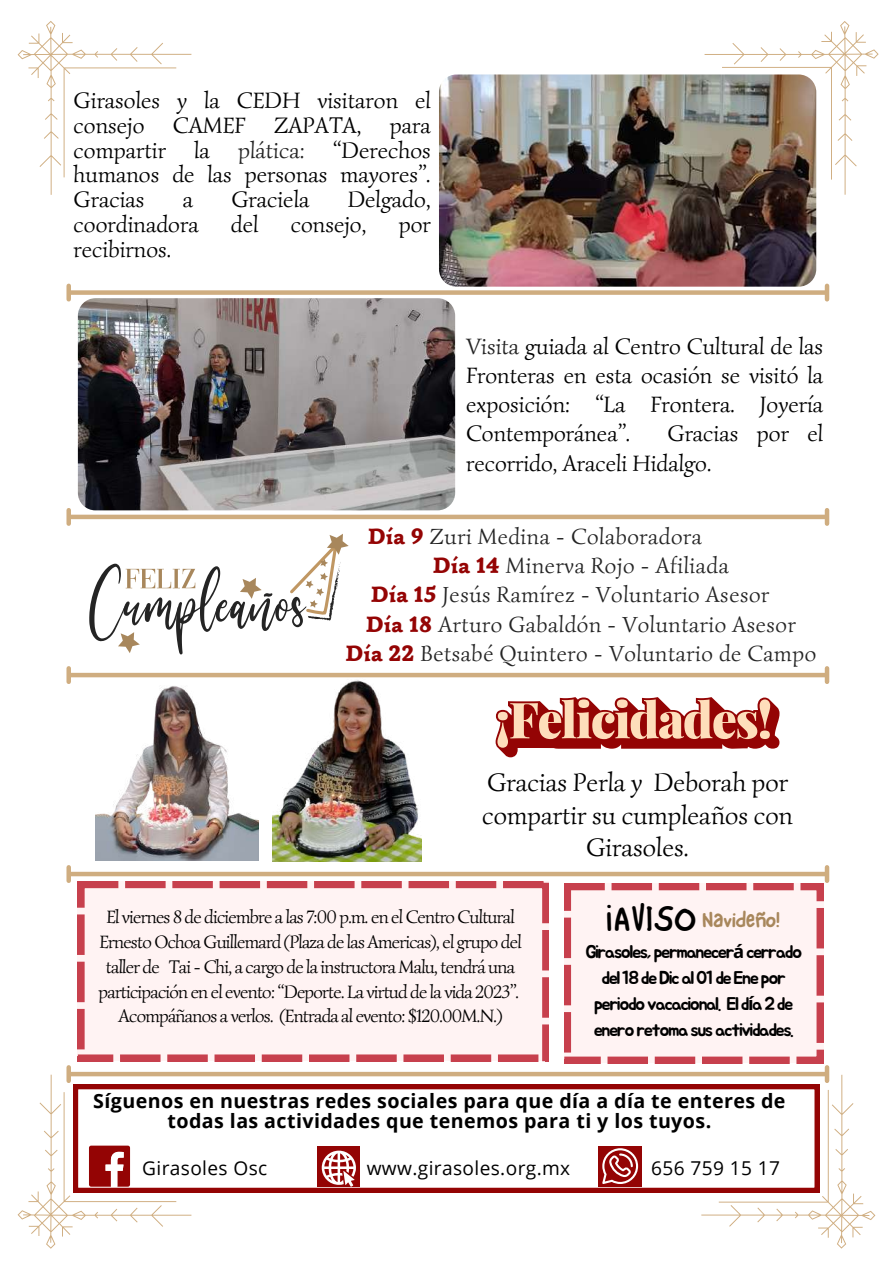
<style>
.page{position:relative;width:893px;height:1264px;background:#fff}
.page>*{position:absolute;margin:0;border:0;box-sizing:border-box;transform-origin:0 0}
.t1{font:25.95px/32.5px "Simonetta";color:#000;text-align:center}
.t2{font:22.95px/24.8px "Simonetta";color:#000;text-align:justify}
.t3{font:22.5px "Simonetta";letter-spacing:.025em;color:#242424}
.t4{font:20.7px "NF One Little Font Bold";color:#a8875c}
.t5{font:700 19.65px/20.1px "Open Sans";letter-spacing:.02em;color:#000;text-align:center}
.t6{font:19.05px "Open Sans";letter-spacing:.02em;color:#000}
.t7{font:18.45px/24.8px "Simonetta";letter-spacing:-.04em;color:#000;text-align:center}
.t8{font:18.3px/25.8px "Jua";letter-spacing:-.08em;color:#000;text-align:center}
.s1{color:#242424}
.s2{font-weight:900;color:#940404}
.s3{font-family:"NF One Little Font Regular";font-size:36.75px;color:#000}
.s4{font-family:"Noto Sans";font-weight:700}
</style>
<div class="page">
<svg style="left:18px;top:21px;width:173px;height:174px"></svg>
<svg style="left:704px;top:21px;width:174px;height:174px"></svg>
<svg style="left:701px;top:1074px;width:174px;height:174px"></svg>
<svg style="left:191px;top:1084px;width:628px;height:108px"></svg>
<div style="left:318px;top:1146px;width:42px;height:40px;background:#940404"></div>
<svg style="left:18px;top:1074px;width:173px;height:174px"></svg>
<svg style="left:322px;top:1150px;width:34px;height:36px"></svg>
<div style="left:598px;top:1146px;width:44px;height:40px;background:#940404"></div>
<svg style="left:602px;top:1148px;width:36px;height:36px"></svg>
<svg style="left:89px;top:533px;width:259px;height:121px"></svg>
<img style="left:272px;top:677px;width:150px;height:184px">
<img style="left:95px;top:677px;width:163px;height:183px">
<svg style="left:495px;top:697px;width:284px;height:60px"></svg>
<hr style="left:70px;top:673px;width:755px;height:4px;background:#cfad80">
<div style="left:66px;top:668px;width:5px;height:13px;background:#cfad80"></div>
<div style="left:824px;top:668px;width:5px;height:13px;background:#cfad80"></div>
<svg style="left:78px;top:881px;width:471px;height:180px;fill:#fff3f3"></svg>
<svg style="left:564px;top:883px;width:258px;height:180px;fill:#fff3f3"></svg>
<div style="left:70px;top:871px;width:755px;height:5px;background:#cfad80"></div>
<div style="left:66px;top:867px;width:5px;height:13px;background:#cfad80"></div>
<div style="left:824px;top:867px;width:5px;height:13px;background:#cfad80"></div>
<div style="left:70px;top:290px;width:755px;height:5px;background:#cfad80"></div>
<div style="left:66px;top:286px;width:5px;height:13px;background:#cfad80"></div>
<div style="left:824px;top:286px;width:5px;height:13px;background:#cfad80"></div>
<img style="left:439px;top:74px;width:377px;height:213px;border-radius:18px">
<div style="left:70px;top:1071px;width:755px;height:5px;background:#cfad80"></div>
<div style="left:66px;top:1067px;width:5px;height:13px;background:#cfad80"></div>
<div style="left:824px;top:1067px;width:5px;height:13px;background:#cfad80"></div>
<div style="left:70px;top:514px;width:755px;height:5px;background:#cfad80"></div>
<div style="left:66px;top:510px;width:5px;height:13px;background:#cfad80"></div>
<div style="left:824px;top:510px;width:5px;height:13px;background:#cfad80"></div>
<img style="left:78px;top:298px;width:377px;height:212px;border-radius:18px">
<p class="t2" style="left:74px;top:88px;width:359px">Girasoles y la CEDH visitaron el consejo CAMEF ZAPATA, para compartir la <span class="s1">plática:</span> “Derechos humanos de las personas mayores”.<br>Gracias</p>
<p class="t2" style="left:183px;top:187px;width:12px">a</p>
<p class="t2" style="left:231px;top:187px;width:80px">Graciela</p>
<p class="t2" style="left:347px;top:187px;width:85px">Delgado,</p>
<p class="t2" style="left:74px;top:212px;width:127px">coordinadora</p>
<p class="t2" style="left:231px;top:212px;width:29px">del</p>
<p class="t2" style="left:291px;top:212px;width:77px">consejo,</p>
<p class="t2" style="left:399px;top:212px;width:34px">por</p>
<p class="t2" style="left:74px;top:236px;width:99px">recibirnos.</p>
<p class="t2" style="left:466px;top:331px;width:359px;line-height:29.2px"><span class="s1">Visita</span> guiada al Centro Cultural de las Fronteras en esta ocasión se visitó la exposición: “La Frontera. Joyería Contemporánea”.</p>
<p class="t2" style="left:466px;top:419px;width:359px;line-height:29.2px;text-indent:201px">Gracias por el recorrido, Araceli Hidalgo.</p>
<p class="t3" style="left:368px;top:522px;width:336px"><span class="s2">Día 9</span> Zuri Medina - Colaboradora</p>
<p class="t3" style="left:433px;top:551px;width:297px"><span class="s2">Día 14</span> Minerva Rojo - Afiliada</p>
<p class="t3" style="left:371px;top:580px;width:400px"><span class="s2">Día 15</span> Jesús Ramírez - Voluntario Asesor</p>
<p class="t3" style="left:366px;top:610px;width:431px"><span class="s2">Día 18</span> Arturo Gabaldón - Voluntario Asesor</p>
<p class="t3" style="left:345px;top:639px;width:472px"><span class="s2">Día 22</span> Betsabé Quintero - Voluntario de Campo</p>
<p class="t1" style="left:482px;top:766px;width:312px">Gracias Perla y Deborah por compartir su cumpleaños con<br>Girasoles.</p>
<p class="t7" style="left:99px;top:904px;width:424px">El viernes 8 de diciembre a las 7:00 p.m. en el Centro Cultural Ernesto Ochoa Guillemard (Plaza de las Americas), el grupo del taller de Tai - Chi, a cargo de la instructora Malu, tendrá una participación en el evento: “Deporte. La virtud de la vida 2023”.<br>Acompáñanos a verlos. (Entrada al evento: $120.00M.N.)</p>
<p class="t4" style="left:605px;top:907px;width:176px"><span class="s3">¡AVISO</span> Navideño!</p>
<p class="t8" style="left:585px;top:940px;width:218px">Girasoles, permanecer<span class="s4">á</span> cerrado del 18 de Dic al 01 de Ene por periodo vacacional. El d<span class="s4">í</span>a 2 de enero retoma sus actividades.</p>
<p class="t5" style="left:93px;top:1090px;width:693px">Síguenos en nuestras redes sociales para que día a día te enteres de todas las actividades que tenemos para ti y los tuyos.</p>
<p class="t6" style="left:142px;top:1154px;width:127px">Girasoles Osc</p>
<p class="t6" style="left:366px;top:1154px;width:205px">www.girasoles.org.mx</p>
<p class="t6" style="left:651px;top:1154px;width:130px">656 759 15 17</p>
</div>
